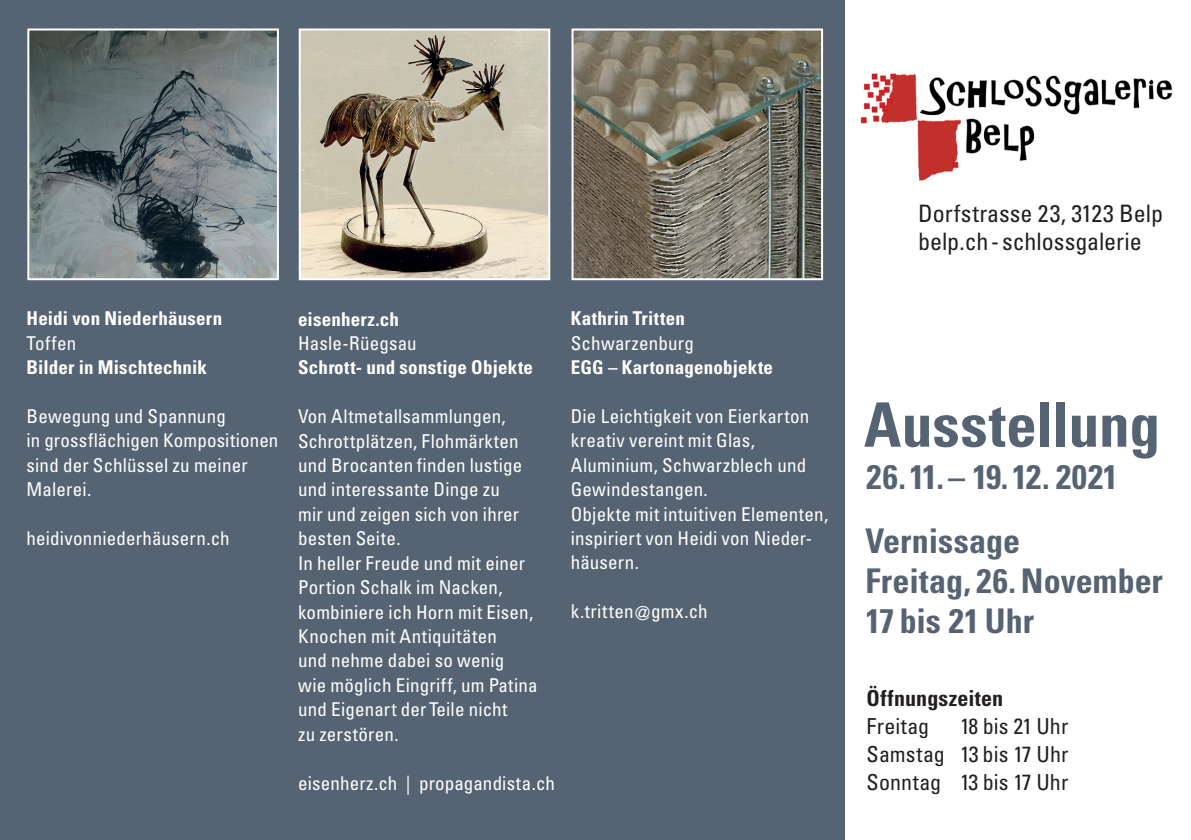
<style>
.page{position:relative;width:1191px;height:840px;background:#fff}
.page>*{position:absolute;margin:0;border:0;box-sizing:border-box;transform-origin:0 0}
.t1{font:700 condensed 61.4px "Univers";color:#566372}
.t2{font:700 condensed 34px/40px "Univers";color:#566372}
.t3{font:condensed 24px/28px "Univers";color:#231f20}
.t4{font:condensed 22px/28px "Univers";letter-spacing:.005em;color:#231f20;text-align:justify}
.t5{font:700 condensed 22px "Univers";letter-spacing:.01em;color:#231f20}
.t6{font:condensed 19px/24.4px "Univers";letter-spacing:.01em;color:#fff}
.t7{font:700 condensed 19px "Univers";letter-spacing:.01em;color:#fff}
</style>
<div class="page">
<div style="left:0;top:0;width:844px;height:839px;background:#566372"></div>
<img style="left:30px;top:31px;width:246px;height:246px">
<div style="left:27px;top:28px;width:252px;height:252px;border:2px solid #fff"></div>
<img style="left:860px;top:73px;width:313px;height:108px">
<img style="left:574px;top:31px;width:246px;height:246px">
<div style="left:571px;top:28px;width:252px;height:252px;border:2px solid #fff"></div>
<img style="left:302px;top:31px;width:245px;height:246px">
<div style="left:299px;top:28px;width:251px;height:252px;border:2px solid #fff"></div>
<p class="t7" style="left:26px;top:306px;width:197px">Heidi von Niederhäusern</p>
<p class="t6" style="left:26px;top:330px;width:51px">Toffen</p>
<p class="t7" style="left:26px;top:355px;width:182px">Bilder in Mischtechnik</p>
<p class="t6" style="left:26px;top:403px;width:253px">Bewegung und Spannung<br>in grossflächigen Kompositionen sind der Schlüssel zu meiner<br>Malerei.</p>
<p class="t6" style="left:26px;top:525px;width:205px">heidivonniederhäusern.ch</p>
<p class="t7" style="left:298px;top:307px;width:103px">eisenherz.ch</p>
<p class="t6" style="left:298px;top:330px;width:120px">Hasle-Rüegsau</p>
<p class="t7" style="left:298px;top:356px;width:236px">Schrott- und sonstige Objekte</p>
<p class="t6" style="left:298px;top:404px;width:241px">Von Altmetallsammlungen,<br>Schrottplätzen, Flohmärkten und Brocanten finden lustige und interessante Dinge zu<br>mir und zeigen sich von ihrer besten Seite.<br>In heller Freude und mit einer<br>Portion Schalk im Nacken, kombiniere ich Horn mit Eisen,<br>Knochen mit Antiquitäten<br>und nehme dabei so wenig<br>wie möglich Eingriff, um Patina und Eigenart der Teile nicht<br>zu zerstören.</p>
<p class="t6" style="left:298px;top:769px;width:258px">eisenherz.ch | propagandista.ch</p>
<p class="t7" style="left:571px;top:306px;width:115px">Kathrin Tritten</p>
<p class="t6" style="left:571px;top:330px;width:124px">Schwarzenburg</p>
<p class="t7" style="left:571px;top:355px;width:204px">EGG – Kartonagenobjekte</p>
<p class="t6" style="left:571px;top:403px;width:259px">Die Leichtigkeit von Eierkarton kreativ vereint mit Glas,<br>Aluminium, Schwarzblech und<br>Gewindestangen.<br>Objekte mit intuitiven Elementen, inspiriert von Heidi von Nieder&shy;häusern.</p>
<p class="t6" style="left:571px;top:598px;width:138px">k.tritten@gmx.ch</p>
<p class="t3" style="left:918px;top:199px;width:246px">Dorfstrasse 23, 3123 Belp belp.ch- schlossgalerie</p>
<h1 class="t1" style="left:864px;top:387px;width:298px">Ausstellung</h1>
<h2 class="t2" style="left:866px;top:456px;width:253px">26.11.– 19.12. 2021</h2>
<h2 class="t2" style="left:865px;top:520px;width:299px">Vernissage<br>Freitag, 26.November<br>17 bis 21 Uhr</h2>
<p class="t5" style="left:866px;top:684px;width:138px">Öffnungszeiten</p>
<p class="t4" style="left:866px;top:711px;width:64px">Freitag</p>
<p class="t4" style="left:866px;top:711px;width:203px;text-indent:94px">18 bis 21 Uhr Samstag 13 bis 17 Uhr Sonntag 13 bis 17 Uhr</p>
</div>
